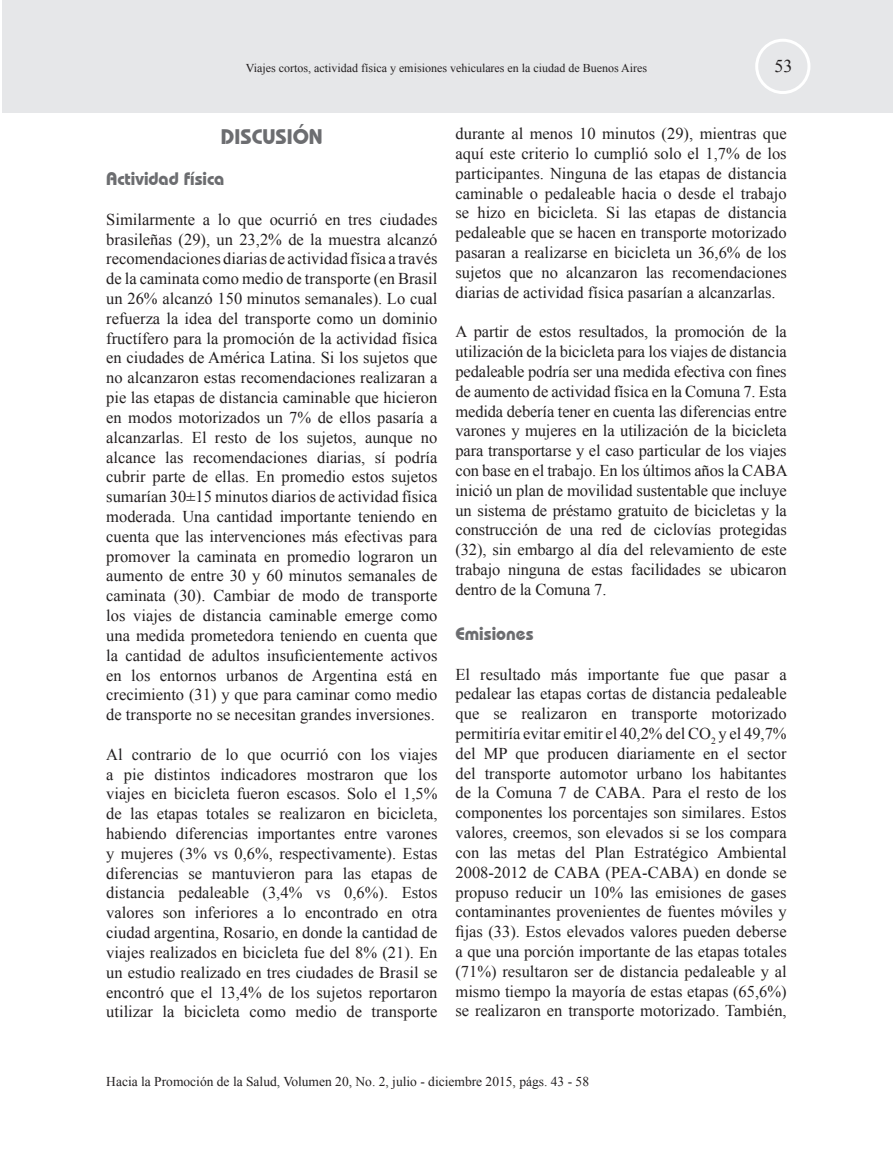
<style>
.page{position:relative;width:893px;height:1149px;background:#fff}
.page>*{position:absolute;margin:0;border:0;box-sizing:border-box;transform-origin:0 0}
.t1{font:700 21px "Bauhaus IT Cby BT";color:#6c6d70}
.t2{font:700 18px "Bauhaus IT Cby BT";color:#6c6d70}
.t3{font:18px "Times New Roman";color:#231f20}
.t4{font:16.5px/19.8px "Times New Roman";color:#231f20;text-align:justify}
.t5{font:13.5px "Times New Roman";color:#231f20}
.t6{font:12px "Times New Roman";color:#231f20}
</style>
<div class="page">
<div style="left:2px;top:0;width:891px;height:113px;background:#e6e7e9"></div>
<div style="left:755px;top:39px;width:55px;height:55px;border:3px solid #fff;border-radius:50%"></div>
<p class="t6" style="left:246px;top:60px;width:403px">Viajes cortos, actividad física y emisiones vehiculares en la ciudad de Buenos Aires</p>
<p class="t3" style="left:774px;top:54px;width:19px">53</p>
<p class="t1" style="left:221px;top:123px;width:103px">DISCUSIÓN</p>
<p class="t2" style="left:106px;top:168px;width:120px">Actividad física</p>
<p class="t4" style="left:106px;top:209px;width:333px">Similarmente a lo que ocurrió en tres ciudades brasileñas (29), un 23,2% de la muestra alcanzó recomendaciones diarias de actividad física a través de la caminata como medio de transporte (en Brasil un 26% alcanzó 150 minutos semanales). Lo cual refuerza la idea del transporte como un dominio fructífero para la promoción de la actividad física en ciudades de América Latina. Si los sujetos que no alcanzaron estas recomendaciones realizaran a pie las etapas de distancia caminable que hicieron en modos motorizados un 7% de ellos pasaría a alcanzarlas. El resto de los sujetos, aunque no alcance las recomendaciones diarias, sí podría cubrir parte de ellas. En promedio estos sujetos sumarían 30±15 minutos diarios de actividad física moderada. Una cantidad importante teniendo en cuenta que las intervenciones más efectivas para promover la caminata en promedio lograron un aumento de entre 30 y 60 minutos semanales de caminata (30). Cambiar de modo de transporte los viajes de distancia caminable emerge como una medida prometedora teniendo en cuenta que la cantidad de adultos insuficientemente activos en los entornos urbanos de Argentina está en crecimiento (31) y que para caminar como medio de transporte no se necesitan grandes inversiones.</p>
<p class="t4" style="left:106px;top:743px;width:333px">Al contrario de lo que ocurrió con los viajes a pie distintos indicadores mostraron que los viajes en bicicleta fueron escasos. Solo el 1,5% de las etapas totales se realizaron en bicicleta, habiendo diferencias importantes entre varones y mujeres (3% vs 0,6%, respectivamente). Estas diferencias se mantuvieron para las etapas de distancia pedaleable (3,4% vs 0,6%). Estos valores son inferiores a lo encontrado en otra ciudad argentina, Rosario, en donde la cantidad de viajes realizados en bicicleta fue del 8% (21). En un estudio realizado en tres ciudades de Brasil se encontró que el 13,4% de los sujetos reportaron utilizar la bicicleta como medio de transporte</p>
<p class="t4" style="left:455px;top:123px;width:333px">durante al menos 10 minutos (29), mientras que aquí este criterio lo cumplió solo el 1,7% de los participantes. Ninguna de las etapas de distancia caminable o pedaleable hacia o desde el trabajo se hizo en bicicleta. Si las etapas de distancia pedaleable que se hacen en transporte motorizado pasaran a realizarse en bicicleta un 36,6% de los sujetos que no alcanzaron las recomendaciones diarias de actividad física pasarían a alcanzarlas.</p>
<p class="t4" style="left:455px;top:321px;width:334px">A partir de estos resultados, la promoción de la utilización de la bicicleta para los viajes de distancia pedaleable podría ser una medida efectiva con fines de aumento de actividad física en la Comuna 7. Esta medida debería tener en cuenta las diferencias entre varones y mujeres en la utilización de la bicicleta para transportarse y el caso particular de los viajes con base en el trabajo. En los últimos años la CABA inició un plan de movilidad sustentable que incluye un sistema de préstamo gratuito de bicicletas y la construcción de una red de ciclovías protegidas (32), sin embargo al día del relevamiento de este trabajo ninguna de estas facilidades se ubicaron dentro de la Comuna 7.</p>
<p class="t2" style="left:455px;top:622px;width:80px">Emisiones</p>
<p class="t4" style="left:455px;top:663px;width:333px">El resultado más importante fue que pasar a pedalear las etapas cortas de distancia pedaleable que se realizaron en transporte motorizado permitiría evitar emitir el 40,2% del CO<sub>2</sub> y el 49,7% del MP que producen diariamente en el sector del transporte automotor urbano los habitantes de la Comuna 7 de CABA. Para el resto de los componentes los porcentajes son similares. Estos valores, creemos, son elevados si se los compara con las metas del Plan Estratégico Ambiental 2008-2012 de CABA (PEA-CABA) en donde se propuso reducir un 10% las emisiones de gases contaminantes provenientes de fuentes móviles y fijas (33). Estos elevados valores pueden deberse a que una porción importante de las etapas totales (71%) resultaron ser de distancia pedaleable y al mismo tiempo la mayoría de estas etapas (65,6%) se realizaron en transporte motorizado. También,</p>
<p class="t5" style="left:106px;top:1072px;width:484px">Hacia la Promoción de la Salud, Volumen 20, No. 2, julio - diciembre 2015, págs. 43 - 58</p>
</div>
